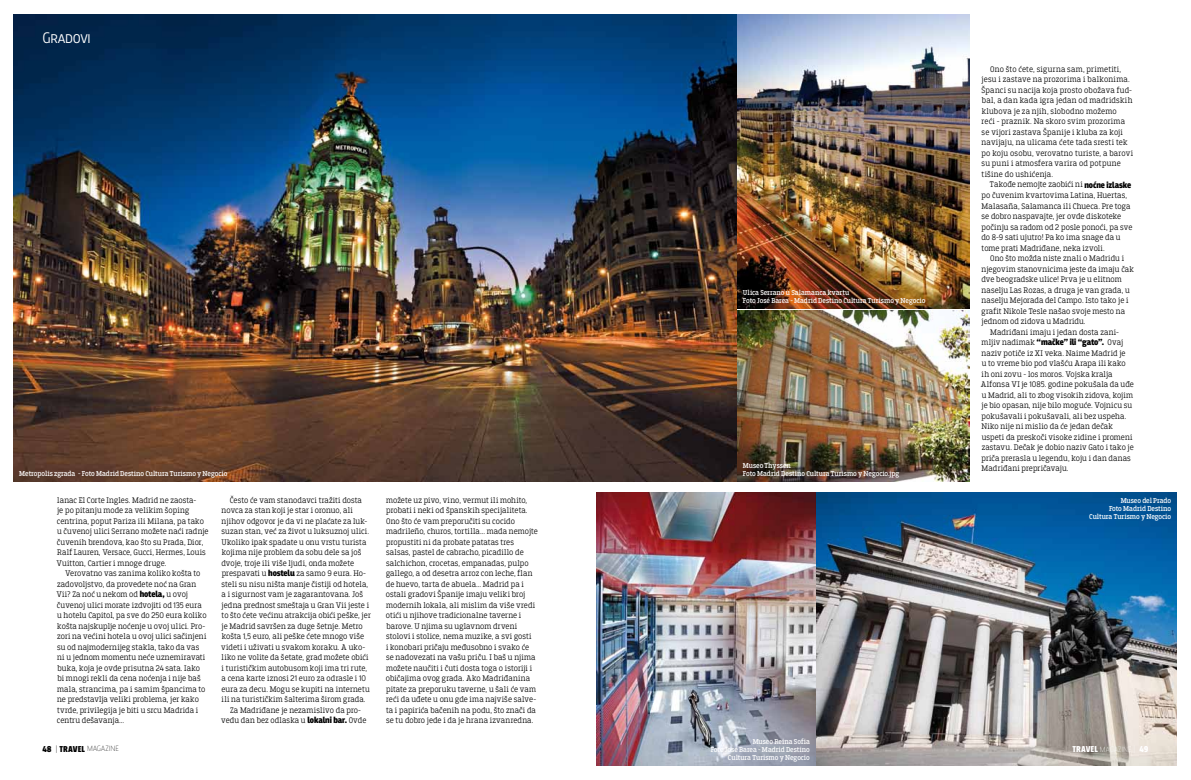
<style>
.page{position:relative;width:1191px;height:780px;background:#fff}
.page>*{position:absolute;margin:0;border:0;box-sizing:border-box;transform-origin:0 0}
.t1{font:300 16px "Breakers";letter-spacing:-.015em;color:#fff}
.t2{font:900 9px "Breakers";letter-spacing:-.015em;color:#000}
.t3{font:900 9px "Breakers";letter-spacing:.005em;color:#000}
.t4{font:900 9px "Breakers";letter-spacing:.005em;color:#fff}
.t5{font:300 8.5px/10.5px "Breakers Slab";letter-spacing:.01em;color:#000}
.t6{font:7.5px/8px "Breakers Slab";letter-spacing:-.005em;color:#fff;text-align:right}
.s1{font-family:"Breakers";font-weight:900;font-size:9px}
.s2{font-family:"Breakers Slab";font-weight:300;font-size:8.5px}
.s3{font-weight:100}
.s4{font-weight:100;font-size:8px}
</style>
<div class="page">
<img style="left:14px;top:14px;width:955px;height:467px">
<img style="left:596px;top:492px;width:580px;height:273px">
<h1 class="t1" style="left:43px;top:28px;width:50px">Gradovi</h1>
<p class="t6" style="left:19px;top:469px;width:209px">Metropolis zgrada - Foto Madrid Destino Cultura Turismo y Negocio</p>
<p class="t6" style="left:743px;top:289px;width:184px;text-align:left">Ulica Serrano u Salamanca kvartu<br>Foto José Barea - Madrid Destino Cultura Turismo y Negocio</p>
<p class="t6" style="left:743px;top:461px;width:158px;text-align:left">Museo Thyssen<br>Foto Madrid Destino Cultura Turismo y Negocio.jpg</p>
<p class="t5" style="left:981px;top:64px;width:153px;text-indent:9px">Ono što ćete, sigurna sam, primetiti, jesu i zastave na prozorima i balkonima.<br>Španci su nacija koja prosto obožava fud&shy;bal, a dan kada igra jedan od madridskih klubova je za njih, slobodno možemo<br>reći - praznik. Na skoro svim prozorima se vijori zastava Španije i kluba za koji navijaju, na ulicama ćete tada sresti tek po koju osobu, verovatno turiste, a barovi su puni i atmosfera varira od potpune tišine do ushićenja.</p>
<p class="t5" style="left:981px;top:179px;width:153px;text-indent:9px">Takođe nemojte zaobići ni <span class="s1">noćne izlaske </span>po čuvenim kvartovima Latina, Huertas, Malasaña, Salamanca ili Chueca. Pre toga se dobro naspavajte, jer ovde diskoteke počinju sa radom od 2 posle ponoći, pa sve do 8-9 sati ujutro! Pa ko ima snage da u tome prati Madriđane, neka izvoli.</p>
<p class="t5" style="left:990px;top:253px;width:135px">Ono što možda niste znali o Madridu i</p>
<p class="t5" style="left:981px;top:263px;width:154px">njegovim stanovnicima jeste da imaju čak</p>
<p class="t5" style="left:981px;top:274px;width:142px">dve beogradske ulice! Prva je u elitnom</p>
<p class="t5" style="left:981px;top:284px;width:150px">naselju Las Rozas, a druga je van grada, u</p>
<p class="t5" style="left:981px;top:295px;width:148px">naselju Mejorada del Campo. Isto tako je i</p>
<p class="t5" style="left:981px;top:305px;width:145px">grafit Nikole Tesle našao svoje mesto na</p>
<p class="t5" style="left:981px;top:316px;width:105px">jednom od zidova u Madridu.</p>
<p class="t5" style="left:990px;top:326px;width:130px">Madriđani imaju i jedan dosta zani-</p>
<p class="t2" style="left:981px;top:337px;width:143px"><span class="s2">mljiv nadimak</span> “mačke” ili “gato”. <span class="s2">Ovaj</span></p>
<p class="t5" style="left:981px;top:347px;width:154px">naziv potiče iz XI veka. Naime Madrid je<br>u to vreme bio pod vlašću Arapa ili kako ih oni zovu - los moros. Vojska kralja Alfonsa VI je 1085. godine pokušala da uđe u Madrid, ali to zbog visokih zidova, kojim je bio opasan, nije bilo moguće. Vojnicu su pokušavali i pokušavali, ali bez uspeha.<br>Niko nije ni mislio da će jedan dečak uspeti da preskoči visoke zidine i promeni zastavu. Dečak je dobio naziv Gato i tako je priča prerasla u legendu, koju i dan danas Madriđani prepričavaju.</p>
<p class="t5" style="left:230px;top:494px;width:134px">Često će vam stanodavci tražiti dosta</p>
<p class="t5" style="left:222px;top:505px;width:133px">novca za stan koji je star i oronuo, ali</p>
<p class="t5" style="left:222px;top:515px;width:147px">njihov odgovor je da vi ne plaćate za luk-</p>
<p class="t5" style="left:222px;top:526px;width:149px">suzan stan, već za život u luksuznoj ulici.</p>
<p class="t5" style="left:221px;top:536px;width:146px">Ukoliko ipak spadate u onu vrstu turista</p>
<p class="t5" style="left:222px;top:547px;width:141px">kojima nije problem da sobu dele sa još</p>
<p class="t5" style="left:221px;top:557px;width:134px">dvoje, troje ili više ljudi, onda možete</p>
<p class="t5" style="left:222px;top:568px;width:146px">prespavati u <span class="s1">hostelu</span> za samo 9 eura. Ho-</p>
<p class="t5" style="left:222px;top:578px;width:148px">steli su nisu ništa manje čistiji od hotela,</p>
<p class="t5" style="left:222px;top:589px;width:143px">a i sigurnost vam je zagarantovana. Još</p>
<p class="t5" style="left:222px;top:599px;width:149px">jedna prednost smeštaja u Gran Vii jeste i</p>
<p class="t5" style="left:222px;top:610px;width:151px">to što ćete većinu atrakcija obići peške, jer</p>
<p class="t5" style="left:222px;top:620px;width:143px">je Madrid savršen za duge šetnje. Metro</p>
<p class="t5" style="left:222px;top:631px;width:144px">košta 1,5 euro, ali peške ćete mnogo više</p>
<p class="t5" style="left:221px;top:641px;width:145px">videti i uživati u svakom koraku. A uko-</p>
<p class="t5" style="left:222px;top:652px;width:148px">liko ne volite da šetate, grad možete obići</p>
<p class="t5" style="left:222px;top:662px;width:147px">i turističkim autobusom koji ima tri rute,</p>
<p class="t5" style="left:222px;top:673px;width:146px">a cena karte iznosi 21 euro za odrasle i 10</p>
<p class="t5" style="left:221px;top:683px;width:150px">eura za decu. Mogu se kupiti na internetu</p>
<p class="t5" style="left:222px;top:694px;width:145px">ili na turističkim šalterima širom grada.</p>
<p class="t5" style="left:230px;top:704px;width:132px">Za Madriđane je nezamislivo da pro-</p>
<p class="t5" style="left:221px;top:715px;width:147px">vedu dan bez odlaska u <span class="s1">lokalni bar.</span> Ovde</p>
<p class="t5" style="left:386px;top:494px;width:154px">možete uz pivo, vino, vermut ili mohito, probati i neki od španskih specijaliteta.<br>Ono što će vam preporučiti su cocido madrileño, churos, tortilla... mada nemojte propustiti ni da probate patatas tres salsas, pastel de cabracho, picadillo de salchichon, crocetas, empanadas, pulpo gallego, a od desetra arroz con leche, flan de huevo, tarta de abuela... Madrid pa i ostali gradovi Španije imaju veliki broj modernih lokala, ali mislim da više vredi otići u njihove tradicionalne taverne i barove. U njima su uglavnom drveni stolovi i stolice, nema muzike, a svi gosti<br>i konobari pričaju međusobno i svako će se nadovezati na vašu priču. I baš u njima možete naučiti i čuti dosta toga o istoriji i običajima ovog grada. Ako Madriđanina pitate za preporuku taverne, u šali će vam reći da uđete u onu gde ima najviše salve&shy;ta i papirića bačenih na podu, što znači da se tu dobro jede i da je hrana izvanredna.</p>
<p class="t6" style="left:1089px;top:497px;width:83px">Museo del Prado<br>Foto Madrid Destino<br>Cultura Turismo y Negocio</p>
<p class="t6" style="left:710px;top:737px;width:101px">Museo Reina Sofia<br>Foto José Barea - Madrid Destino<br>Cultura Turismo y Negocio</p>
<p class="t5" style="left:57px;top:494px;width:154px">lanac El Corte Ingles. Madrid ne zaosta-<br>je po pitanju mode za velikim šoping centrina, poput Pariza ili Milana, pa tako u čuvenoj ulici Serrano možete naći radnje čuvenih brendova, kao što su Prada, Dior, Ralf Lauren, Versace, Gucci, Hermes, Louis Vuitton, Cartier i mnoge druge.</p>
<p class="t5" style="left:57px;top:568px;width:151px;text-indent:8px">Verovatno vas zanima koliko košta to zadovoljstvo, da provedete noć na Gran Vii? Za noć u nekom od <span class="s1">hotela,</span> u ovoj čuvenoj ulici morate izdvojiti od 135 eura u hotelu Capitol, pa sve do 250 eura koliko košta najskuplje noćenje u ovoj ulici. Pro&shy;zori na većini hotela u ovoj ulici sačinjeni su od najmodernijeg stakla, tako da vas ni u jednom momentu neće uznemiravati buka, koja je ovde prisutna 24 sata. Iako bi mnogi rekli da cena noćenja i nije baš mala, strancima, pa i samim špancima to ne predstavlja veliki problema, jer kako tvrde, privilegija je biti u srcu Madrida i centru dešavanja...</p>
<p class="t3" style="left:43px;top:743px;width:77px">48 <span class="s3">|</span> TRAVEL <span class="s4">MAGAZINE</span></p>
<p class="t4" style="left:1072px;top:743px;width:78px">TRAVEL <span class="s4">MAGAZINE</span> <span class="s3">|</span> 49</p>
</div>
